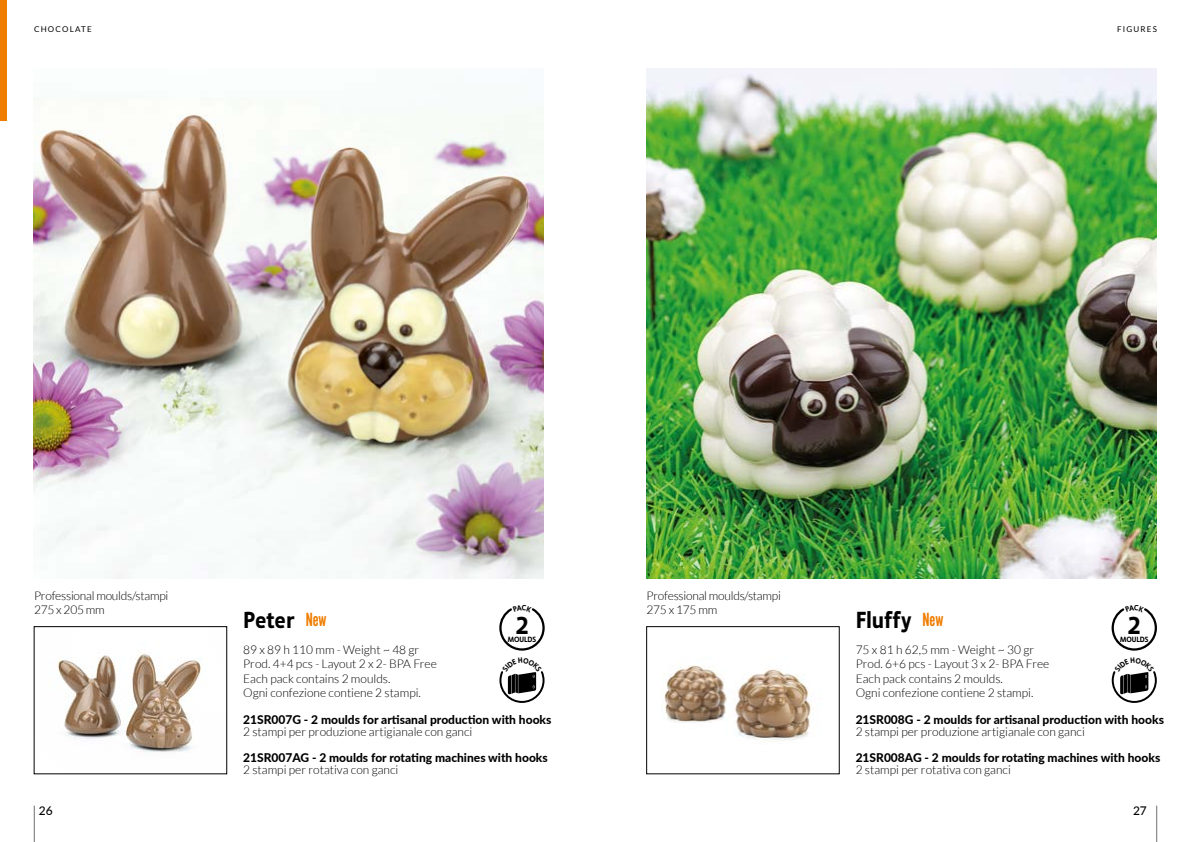
<style>
.page{position:relative;width:1191px;height:842px;background:#fff}
.page>*{position:absolute;margin:0;border:0;box-sizing:border-box;transform-origin:0 0}
.t1{font:700 23.2px "Ligurino Rg";color:#000}
.t2{font:700 22px "Ligurino Rg";color:#000}
.t3{font:18px "League Gothic";color:#ef7d00}
.t4{font:300 12px/14.3px "Lato";color:#000}
.t5{font:800 12px "Lato";color:#000}
.t6{font:300 12px/14px "Lato";letter-spacing:-.02em;color:#000}
.t7{font:500 12px "Lato";color:#000}
.t8{font:8px "Lato";letter-spacing:.15em;color:#000}
.t9{font:700 7.2px "Ligurino Rg";color:#000}
</style>
<div class="page">
<img style="left:57px;top:650px;width:144px;height:103px">
<img style="left:661px;top:665px;width:151px;height:76px">
<div style="left:646px;top:626px;width:193px;height:148px;border:1px solid #000"></div>
<img style="left:34px;top:101px;width:510px;height:477px">
<img style="left:646px;top:68px;width:510px;height:510px">
<hr style="left:34px;top:806px;width:1px;height:36px;background:#706f6f">
<hr style="left:1156px;top:806px;width:1px;height:36px;background:#706f6f">
<div style="left:0;top:0;width:6px;height:121px;background:#ef7d00"></div>
<svg style="left:499px;top:608px;width:45px;height:43px"></svg>
<svg style="left:1111px;top:608px;width:46px;height:43px"></svg>
<svg style="left:499px;top:671px;width:45px;height:32px"></svg>
<svg style="left:1111px;top:671px;width:46px;height:32px"></svg>
<p class="t8" style="left:34px;top:25px;width:59px">CHOCOLATE</p>
<p class="t8" style="left:1117px;top:25px;width:41px">FIGURES</p>
<p class="t6" style="left:34px;top:588px;width:136px">Professional moulds/stampi<br>275 x 205 mm</p>
<p class="t6" style="left:646px;top:588px;width:136px">Professional moulds/stampi<br>275 x 175 mm</p>
<h2 class="t2" style="left:855px;top:602px;width:58px">Fluffy</h2>
<p class="t4" style="left:855px;top:643px;width:195px">75 x 81 h 62,5 mm - Weight ~ 30 gr<br>Prod. 6+6 pcs - Layout 3 x 2- BPA Free<br>Each pack contains 2 moulds.<br>Ogni confezione contiene 2 stampi.</p>
<p class="t5" style="left:855px;top:710px;width:310px">21SR008G - 2 moulds for artisanal production with hooks</p>
<p class="t4" style="left:855px;top:724px;width:231px">2 stampi per produzione artigianale con ganci</p>
<p class="t5" style="left:855px;top:749px;width:306px">21SR008AG - 2 moulds for rotating machines with hooks</p>
<p class="t4" style="left:855px;top:762px;width:157px">2 stampi per rotativa con ganci</p>
<h2 class="t2" style="left:243px;top:602px;width:53px">Peter</h2>
<p class="t4" style="left:243px;top:643px;width:195px">89 x 89 h 110 mm - Weight ~ 48 gr<br>Prod. 4+4 pcs - Layout 2 x 2- BPA Free<br>Each pack contains 2 moulds.<br>Ogni confezione contiene 2 stampi.</p>
<p class="t5" style="left:243px;top:710px;width:310px">21SR007G - 2 moulds for artisanal production with hooks</p>
<p class="t4" style="left:243px;top:724px;width:231px">2 stampi per produzione artigianale con ganci</p>
<p class="t5" style="left:243px;top:749px;width:306px">21SR007AG - 2 moulds for rotating machines with hooks</p>
<p class="t4" style="left:243px;top:762px;width:157px">2 stampi per rotativa con ganci</p>
<h3 class="t3" style="left:306px;top:609px;width:22px">New</h3>
<h3 class="t3" style="left:922px;top:609px;width:22px">New</h3>
<h1 class="t1" style="left:515px;top:606px;width:14px">2</h1>
<h1 class="t1" style="left:1128px;top:606px;width:14px">2</h1>
<p class="t9" style="left:508px;top:633px;width:30px">MOULDS</p>
<p class="t9" style="left:1120px;top:633px;width:30px">MOULDS</p>
<p class="t7" style="left:39px;top:802px;width:15px">26</p>
<p class="t7" style="left:1133px;top:802px;width:15px">27</p>
</div>
